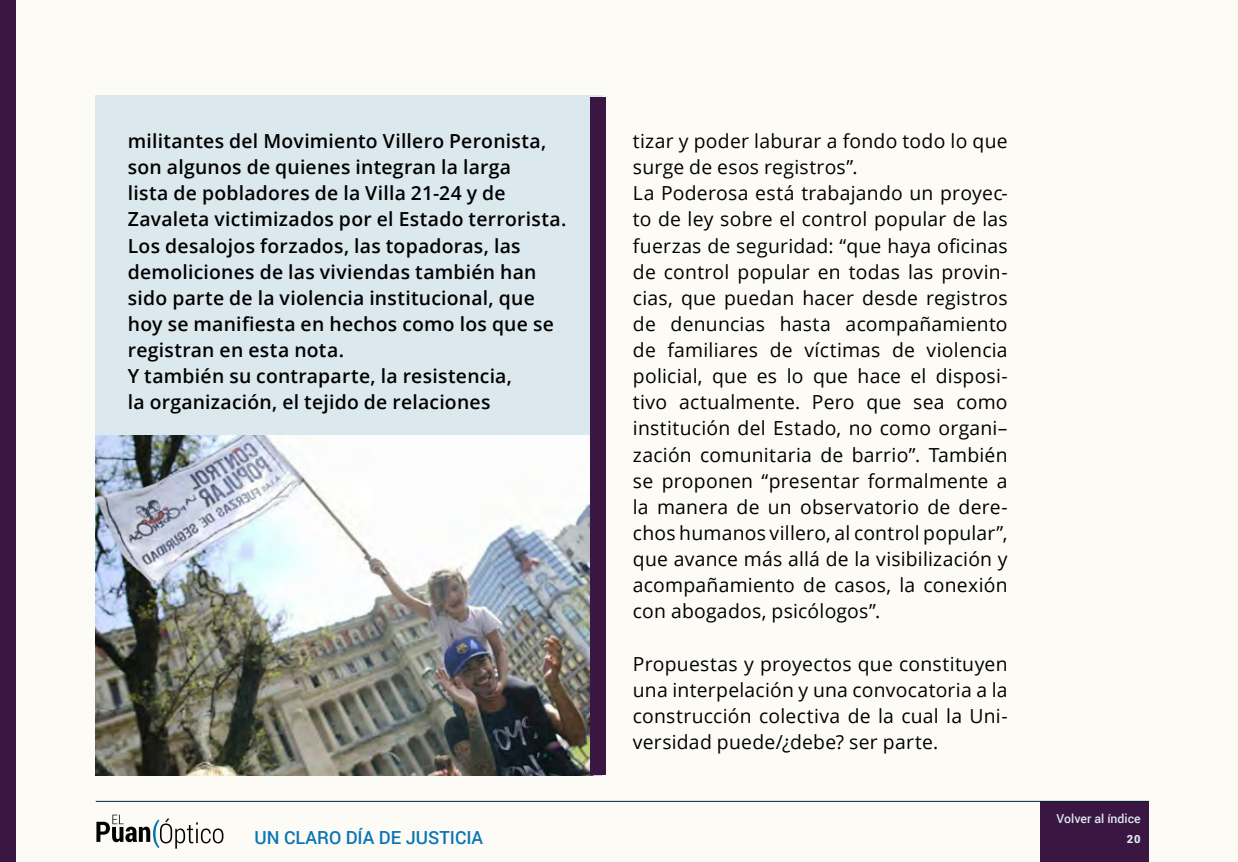
<style>
.page{position:relative;width:1238px;height:862px;background:#fff}
.page>*{position:absolute;margin:0;border:0;box-sizing:border-box;transform-origin:0 0}
.t1{font:19.35px/26.1px "Open Sans";letter-spacing:.01em;color:#000}
.t2{font:600 19.35px/26.1px "Open Sans";letter-spacing:.015em;color:#000}
.t3{font:500 18px "Roboto";color:#0a75b4}
.t4{font:500 12.38px "Roboto";color:#dbe9ee}
.t5{font:900 11.25px "Roboto";color:#dbe9ee}
</style>
<div class="page">
<div style="left:0;top:0;width:1237px;height:861px;background:#fcfbf6"></div>
<div style="left:0;top:0;width:16px;height:861px;background:#3a1642"></div>
<div style="left:1039px;top:800px;width:109px;height:61px;background:#3a1642"></div>
<hr style="left:96px;top:800px;width:1052px;height:1px;background:#002732">
<svg style="left:96px;top:814px;width:127px;height:34px"></svg>
<div style="left:96px;top:95px;width:507px;height:673px;background:#dbe9ee"></div>
<img style="left:96px;top:435px;width:494px;height:339px">
<div style="left:590px;top:97px;width:16px;height:677px;background:#3a1642"></div>
<p class="t2" style="left:128px;top:127px;width:440px">militantes del Movimiento Villero Peronista, son algunos de quienes integran la larga<br>lista de pobladores de la Villa 21-24 y de Zavaleta victimizados por el Estado terrorista.<br>Los desalojos forzados, las topadoras, las demoliciones de las viviendas también han sido parte de la violencia institucional, que hoy se manifiesta en hechos como los que se registran en esta nota.<br>Y también su contraparte, la resistencia,<br>la organización, el tejido de relaciones</p>
<p class="t3" style="left:254px;top:824px;width:230px">UN CLARO DÍA DE JUSTICIA</p>
<p class="t1" style="left:633px;top:127px;width:376px">tizar y poder laburar a fondo todo lo que surge de esos registros”.<br>La Poderosa está trabajando un proyec&shy;to de ley sobre el control popular de las fuerzas de seguridad: “que haya oficinas de control popular en todas las provin&shy;cias, que puedan hacer desde registros de denuncias hasta acompañamiento de familiares de víctimas de violencia policial, que es lo que hace el disposi&shy;tivo actualmente. Pero que sea como institución del Estado, no como organi– zación comunitaria de barrio”. También se proponen “presentar formalmente a la manera de un observatorio de dere&shy;chos humanos villero, al control popular”, que avance más allá de la visibilización y acompañamiento de casos, la conexión con abogados, psicólogos”.</p>
<p class="t1" style="left:633px;top:649px;width:376px;text-align:justify">Propuestas y proyectos que constituyen una interpelación y una convocatoria a la construcción colectiva de la cual la Uni&shy;versidad puede/¿debe? ser parte.</p>
<p class="t4" style="left:1056px;top:809px;width:86px">Volver al índice</p>
<p class="t5" style="left:1126px;top:830px;width:16px">20</p>
</div>
